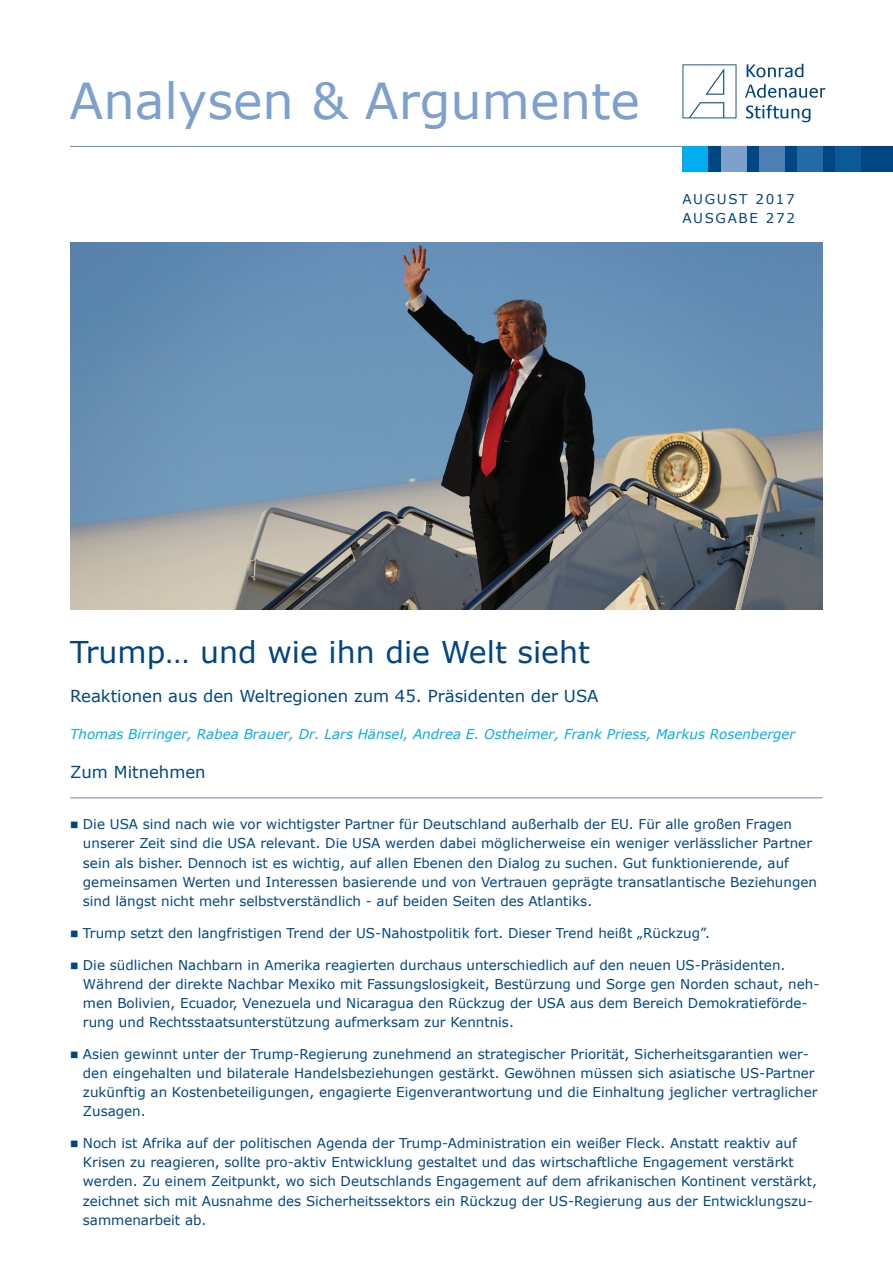
<style>
.page{position:relative;width:893px;height:1263px;background:#fff}
.page>*{position:absolute;margin:0;border:0;box-sizing:border-box;transform-origin:0 0}
.t1{font:49.5px "Verdana";color:#7da0cc}
.t2{font:30px "Verdana";color:#004684}
.t3{font:16.5px "Verdana";color:#004684}
.t4{font:13.5px/19.2px "Verdana";color:#004684}
.t5{font:italic 13.5px "Verdana";color:#00aeef}
.t6{font:13.5px/19.2px "Verdana";letter-spacing:.12em;color:#004684}
</style>
<div class="page">
<hr style="left:70px;top:146px;width:823px;height:1px;background:#7089b6">
<div style="left:682px;top:146px;width:211px;height:26px;background:#004684"></div>
<div style="left:836px;top:146px;width:25px;height:26px;background:#0b5997"></div>
<div style="left:797px;top:146px;width:26px;height:26px;background:#246aa7"></div>
<div style="left:759px;top:146px;width:25px;height:26px;background:#4e80b6"></div>
<div style="left:721px;top:146px;width:25px;height:26px;background:#7da0cc"></div>
<div style="left:682px;top:146px;width:26px;height:26px;background:#00aeef"></div>
<svg style="left:682px;top:64px;width:54px;height:54px"></svg>
<svg style="left:747px;top:64px;width:56px;height:13px"></svg>
<svg style="left:745px;top:84px;width:80px;height:14px"></svg>
<svg style="left:746px;top:105px;width:64px;height:17px"></svg>
<hr style="left:70px;top:797px;width:753px;height:1px;background:#7089b6">
<img style="left:70px;top:242px;width:753px;height:367px">
<h1 class="t1" style="left:70px;top:69px;width:572px">Analysen &amp; Argumente</h1>
<p class="t6" style="left:682px;top:190px;width:114px">AUGUST 2017<br>AUSGABE 272</p>
<h2 class="t2" style="left:70px;top:633px;width:521px">Trump… und wie ihn die Welt sieht</h2>
<p class="t3" style="left:70px;top:685px;width:530px">Reaktionen aus den Weltregionen zum 45. Präsidenten der USA</p>
<p class="t5" style="left:70px;top:725px;width:727px">Thomas Birringer, Rabea Brauer, Dr. Lars Hänsel, Andrea E. Ostheimer, Frank Priess, Markus Rosenberger</p>
<p class="t3" style="left:70px;top:762px;width:137px">Zum Mitnehmen</p>
<p class="t4" style="left:83px;top:815px;width:736px">Die USA sind nach wie vor wichtigster Partner für Deutschland außerhalb der EU. Für alle großen Fragen unserer Zeit sind die USA relevant. Die USA werden dabei möglicherweise ein weniger verlässlicher Partner sein als bisher. Dennoch ist es wichtig, auf allen Ebenen den Dialog zu suchen. Gut funktionierende, auf gemeinsamen Werten und Interessen basierende und von Vertrauen geprägte transatlantische Beziehungen sind längst nicht mehr selbstverständlich - auf beiden Seiten des Atlantiks.</p>
<p class="t4" style="left:83px;top:923px;width:629px">Trump setzt den langfristigen Trend der US-Nahostpolitik fort. Dieser Trend heißt „Rückzug”.</p>
<p class="t4" style="left:83px;top:955px;width:738px">Die südlichen Nachbarn in Amerika reagierten durchaus unterschiedlich auf den neuen US-Präsidenten.<br>Während der direkte Nachbar Mexiko mit Fassungslosigkeit, Bestürzung und Sorge gen Norden schaut, neh&shy;men Bolivien, Ecuador, Venezuela und Nicaragua den Rückzug der USA aus dem Bereich Demokratieförde&shy;rung und Rechtsstaatsunterstützung aufmerksam zur Kenntnis.</p>
<p class="t4" style="left:83px;top:1044px;width:736px">Asien gewinnt unter der Trump-Regierung zunehmend an strategischer Priorität, Sicherheitsgarantien wer&shy;den eingehalten und bilaterale Handelsbeziehungen gestärkt. Gewöhnen müssen sich asiatische US-Partner zukünftig an Kostenbeteiligungen, engagierte Eigenverantwortung und die Einhaltung jeglicher vertraglicher Zusagen.</p>
<p class="t4" style="left:83px;top:1134px;width:736px">Noch ist Afrika auf der politischen Agenda der Trump-Administration ein weißer Fleck. Anstatt reaktiv auf Krisen zu reagieren, sollte pro-aktiv Entwicklung gestaltet und das wirtschaftliche Engagement verstärkt werden. Zu einem Zeitpunkt, wo sich Deutschlands Engagement auf dem afrikanischen Kontinent verstärkt, zeichnet sich mit Ausnahme des Sicherheitssektors ein Rückzug der US-Regierung aus der Entwicklungszu&shy;sammenarbeit ab.</p>
</div>
